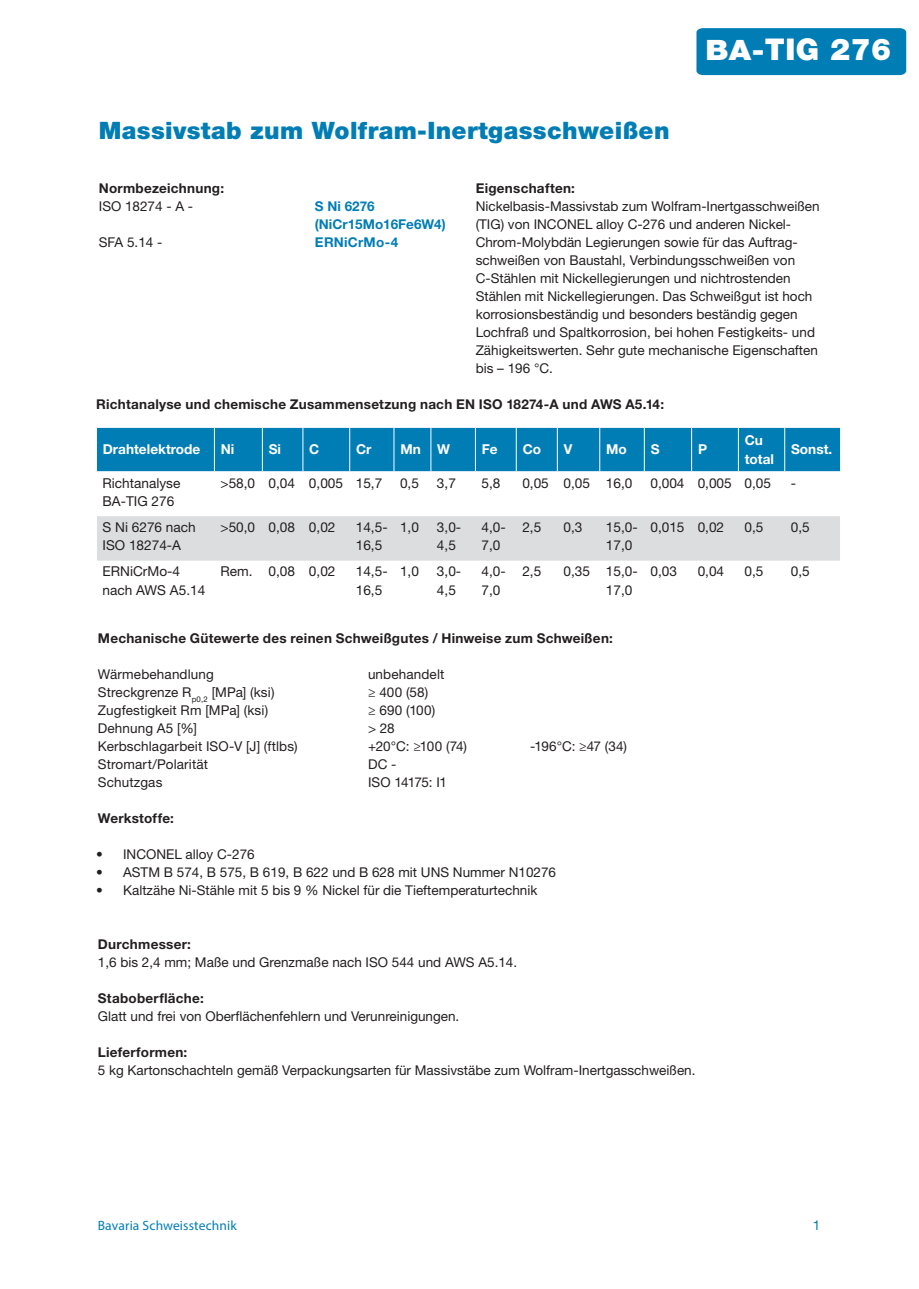
<style>
.page{position:relative;width:919px;height:1289px;background:#fff}
.page>*{position:absolute;margin:0;border:0;box-sizing:border-box;transform-origin:0 0}
.t1{font:900 30px "Helvetica Neue LT Std";letter-spacing:.015em;color:#fff}
.t2{font:900 24px "Helvetica Neue LT Std";letter-spacing:.015em;color:#007db5}
.t3{font:13.65px/18.1px "Helvetica Neue LT Std";color:#231f20}
.t4{font:700 13.65px/18.1px "Helvetica Neue LT Std";color:#fff}
.t5{font:13.5px/18px "Helvetica Neue LT Std";color:#231f20}
.t6{font:700 13.5px "Helvetica Neue LT Std";letter-spacing:.02em;color:#231f20}
.t7{font:700 13.5px/18px "Helvetica Neue LT Std";color:#007db5}
.t8{font:13.5px "Myriad Pro";letter-spacing:.01em;color:#007db5}
.t9{font:13.5px "Helvetica Neue LT Std";letter-spacing:-.035em;color:#231f20}
.t10{font:13.5px "Helvetica Neue LT Std";color:#007db5}
.s1{font-size:28.05px}
</style>
<div class="page">
<div style="left:696px;top:28px;width:210px;height:47px;background:#007db5"></div>
<div style="left:97px;top:428px;width:743px;height:43px;background:#007db5"></div>
<svg style="left:97px;top:560px;width:743px;height:1px"></svg>
<div style="left:97px;top:516px;width:743px;height:44px;background:#dcdddf"></div>
<hr style="left:214px;top:428px;width:1px;height:43px;background:#fff">
<hr style="left:262px;top:428px;width:1px;height:43px;background:#fff">
<hr style="left:302px;top:428px;width:1px;height:43px;background:#fff">
<hr style="left:349px;top:428px;width:1px;height:43px;background:#fff">
<hr style="left:393px;top:428px;width:1px;height:43px;background:#fff">
<hr style="left:430px;top:428px;width:1px;height:43px;background:#fff">
<hr style="left:475px;top:428px;width:1px;height:43px;background:#fff">
<hr style="left:516px;top:428px;width:1px;height:43px;background:#fff">
<hr style="left:557px;top:428px;width:1px;height:43px;background:#fff">
<hr style="left:599px;top:428px;width:1px;height:43px;background:#fff">
<hr style="left:644px;top:428px;width:1px;height:43px;background:#fff">
<hr style="left:691px;top:428px;width:1px;height:43px;background:#fff">
<hr style="left:738px;top:428px;width:1px;height:43px;background:#fff">
<hr style="left:784px;top:428px;width:1px;height:43px;background:#fff">
<h2 class="t2" style="left:99px;top:116px;width:572px">Massivstab zum Wolfram-Inertgasschweißen</h2>
<h1 class="t1" style="left:705px;top:32px;width:187px"><span class="s1">BA-</span>TIG 276</h1>
<p class="t6" style="left:99px;top:180px;width:127px">Normbezeichnung:</p>
<p class="t5" style="left:99px;top:197px;width:96px">ISO 18274 - A -</p>
<p class="t7" style="left:315px;top:197px;width:132px">S Ni 6276 (NiCr15Mo16Fe6W4)</p>
<p class="t5" style="left:99px;top:233px;width:65px">SFA 5.14 -</p>
<p class="t7" style="left:315px;top:233px;width:85px">ERNiCrMo-4</p>
<p class="t6" style="left:475px;top:180px;width:101px">Eigenschaften:</p>
<p class="t5" style="left:475px;top:197px;width:345px">Nickelbasis-Massivstab zum Wolfram-Inertgasschweißen (TIG) von INCONEL alloy C-276 und anderen Nickel-Chrom-Molybdän Legierungen sowie für das Auftrag&shy;schweißen von Baustahl, Verbindungsschweißen von C-Stählen mit Nickellegierungen und nichtrostenden Stählen mit Nickellegierungen. Das Schweißgut ist hoch korrosionsbeständig und besonders beständig gegen Lochfraß und Spaltkorrosion, bei hohen Festigkeits- und Zähigkeitswerten. Sehr gute mechanische Eigenschaften bis – 196 °C.</p>
<p class="t6" style="left:96px;top:396px;width:569px">Richtanalyse und chemische Zusammensetzung nach EN ISO 18274-A und AWS A5.14:</p>
<p class="t4" style="left:103px;top:440px;width:99px">Drahtelektrode</p>
<p class="t4" style="left:221px;top:440px;width:15px">Ni</p>
<p class="t4" style="left:269px;top:440px;width:14px">Si</p>
<p class="t4" style="left:309px;top:440px;width:12px">C</p>
<p class="t4" style="left:356px;top:440px;width:17px">Cr</p>
<p class="t4" style="left:400px;top:440px;width:51px">Mn W</p>
<p class="t4" style="left:482px;top:440px;width:17px">Fe</p>
<p class="t4" style="left:522px;top:440px;width:20px">Co</p>
<p class="t4" style="left:563px;top:440px;width:10px">V</p>
<p class="t4" style="left:606px;top:440px;width:22px">Mo</p>
<p class="t4" style="left:650px;top:440px;width:10px">S</p>
<p class="t4" style="left:698px;top:440px;width:11px">P</p>
<p class="t4" style="left:744px;top:431px;width:31px">Cu total</p>
<p class="t4" style="left:791px;top:440px;width:43px">Sonst.</p>
<p class="t3" style="left:102px;top:473px;width:79px">Richtanalyse<br>BA-TIG 276</p>
<p class="t3" style="left:220px;top:473px;width:163px">&gt;58,0 0,04 0,005 15,7</p>
<p class="t3" style="left:400px;top:473px;width:20px">0,5</p>
<p class="t3" style="left:437px;top:473px;width:20px">3,7</p>
<p class="t3" style="left:481px;top:473px;width:20px">5,8</p>
<p class="t3" style="left:522px;top:473px;width:111px">0,05 0,05 16,0</p>
<p class="t3" style="left:650px;top:473px;width:122px">0,004 0,005 0,05</p>
<p class="t3" style="left:790px;top:473px;width:7px">-</p>
<p class="t3" style="left:102px;top:518px;width:95px">S Ni 6276 nach<br>ISO 18274-A</p>
<p class="t3" style="left:220px;top:518px;width:116px">&gt;50,0 0,08 0,02</p>
<p class="t3" style="left:356px;top:518px;width:33px">14,5-<br>16,5</p>
<p class="t3" style="left:400px;top:518px;width:20px">1,0</p>
<p class="t3" style="left:437px;top:518px;width:26px">3,0-<br>4,5</p>
<p class="t3" style="left:481px;top:518px;width:26px">4,0-<br>7,0</p>
<p class="t3" style="left:522px;top:518px;width:20px">2,5</p>
<p class="t3" style="left:563px;top:518px;width:20px">0,3</p>
<p class="t3" style="left:605px;top:518px;width:33px">15,0-<br>17,0</p>
<p class="t3" style="left:650px;top:518px;width:75px">0,015 0,02</p>
<p class="t3" style="left:744px;top:518px;width:20px">0,5</p>
<p class="t3" style="left:790px;top:518px;width:20px">0,5</p>
<p class="t3" style="left:102px;top:562px;width:104px">ERNiCrMo-4 nach AWS A5.14</p>
<p class="t3" style="left:220px;top:562px;width:116px">Rem. 0,08 0,02</p>
<p class="t3" style="left:356px;top:562px;width:33px">14,5-<br>16,5</p>
<p class="t3" style="left:400px;top:562px;width:20px">1,0</p>
<p class="t3" style="left:437px;top:562px;width:26px">3,0-<br>4,5</p>
<p class="t3" style="left:481px;top:562px;width:26px">4,0-<br>7,0</p>
<p class="t3" style="left:522px;top:562px;width:20px">2,5</p>
<p class="t3" style="left:605px;top:562px;width:33px;text-indent:-42px">0,35 15,0-<br>17,0</p>
<p class="t3" style="left:650px;top:562px;width:28px">0,03</p>
<p class="t3" style="left:697px;top:562px;width:28px">0,04</p>
<p class="t3" style="left:744px;top:562px;width:20px">0,5</p>
<p class="t3" style="left:790px;top:562px;width:20px">0,5</p>
<p class="t6" style="left:98px;top:630px;width:516px">Mechanische Gütewerte des reinen Schweißgutes / Hinweise zum Schweißen:</p>
<p class="t5" style="left:98px;top:665px;width:117px">Wärmebehandlung</p>
<p class="t5" style="left:368px;top:665px;width:78px">unbehandelt</p>
<p class="t5" style="left:98px;top:683px;width:178px">Streckgrenze R<sub>p0,2</sub> [MPa] (ksi)</p>
<p class="t5" style="left:368px;top:683px;width:62px">≥ 400 (58)</p>
<p class="t5" style="left:98px;top:701px;width:172px">Zugfestigkeit Rm [MPa] (ksi)</p>
<p class="t5" style="left:368px;top:701px;width:69px">≥ 690 (100)</p>
<p class="t5" style="left:98px;top:719px;width:100px">Dehnung A5 [%]</p>
<p class="t5" style="left:368px;top:719px;width:28px">&gt; 28</p>
<p class="t5" style="left:98px;top:737px;width:201px">Kerbschlagarbeit ISO-V [J] (ftlbs)</p>
<p class="t5" style="left:368px;top:737px;width:100px">+20°C: ≥100 (74)</p>
<p class="t5" style="left:530px;top:737px;width:98px">-196°C: ≥47 (34)</p>
<p class="t5" style="left:98px;top:755px;width:112px">Stromart/Polarität</p>
<p class="t5" style="left:368px;top:755px;width:30px">DC -</p>
<p class="t5" style="left:98px;top:773px;width:66px">Schutzgas</p>
<p class="t9" style="left:368px;top:774px;width:80px">ISO 14175: I1</p>
<p class="t6" style="left:98px;top:810px;width:78px">Werkstoffe:</p>
<p class="t5" style="left:96px;top:845px;width:160px">• INCONEL alloy C-276</p>
<p class="t5" style="left:96px;top:863px;width:461px">• ASTM B 574, B 575, B 619, B 622 und B 628 mit UNS Nummer N10276</p>
<p class="t5" style="left:96px;top:881px;width:443px">• Kaltzähe Ni-Stähle mit 5 bis 9 % Nickel für die Tieftemperaturtechnik</p>
<p class="t6" style="left:98px;top:936px;width:95px">Durchmesser:</p>
<p class="t5" style="left:98px;top:953px;width:421px">1,6 bis 2,4 mm; Maße und Grenzmaße nach ISO 544 und AWS A5.14.</p>
<p class="t6" style="left:98px;top:990px;width:107px">Staboberfläche:</p>
<p class="t5" style="left:98px;top:1007px;width:363px">Glatt und frei von Oberflächenfehlern und Verunreinigungen.</p>
<p class="t6" style="left:98px;top:1044px;width:91px">Lieferformen:</p>
<p class="t5" style="left:98px;top:1061px;width:599px">5 kg Kartonschachteln gemäß Verpackungsarten für Massivstäbe zum Wolfram-Inertgasschweißen.</p>
<p class="t8" style="left:98px;top:1216px;width:140px">Bavaria Schweisstechnik</p>
<p class="t10" style="left:812px;top:1216px;width:9px">1</p>
</div>
